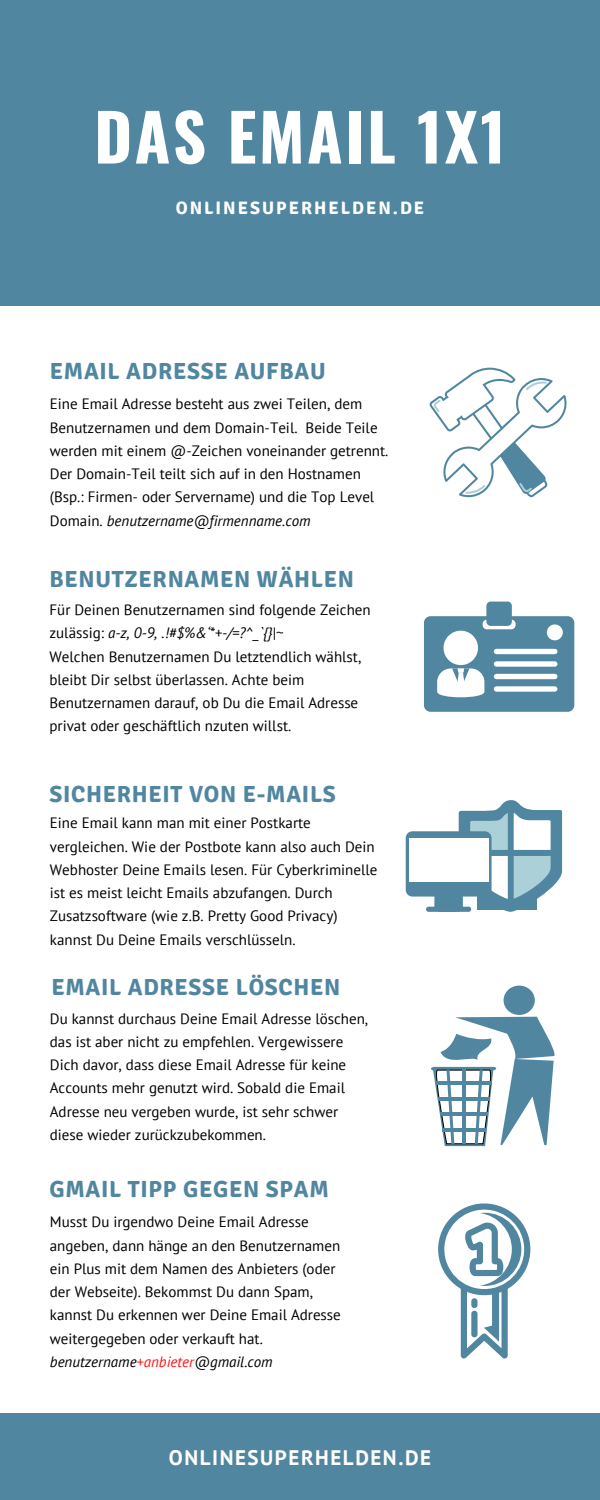
<style>
.page{position:relative;width:600px;height:1500px;background:#5186a0}
.page>*{position:absolute;margin:0;border:0;box-sizing:border-box;transform-origin:0 0}
.t1{font:700 65px "Oswald";letter-spacing:.035em;color:#fff}
.t2{font:700 23.3px "Signika";letter-spacing:.03em;color:#5186a0}
.t3{font:700 21px "PT Sans";letter-spacing:.075em;color:#fff}
.t4{font:700 18px "Signika";letter-spacing:.11em;color:#fff}
.t5{font:15px/23.2px "PT Sans";color:#000}
.t6{font:italic 15px "PT Sans";color:#000}
.s1{font-style:italic}
.s2{color:#ff1616}
</style>
<div class="page">
<div style="left:0;top:306px;width:600px;height:1107px;background:#fff"></div>
<div style="left:424px;top:616px;width:150px;height:96px;background:#5186a0;border-radius:7px"></div>
<div style="left:483px;top:620px;width:33px;height:9px;background:#fff;border-radius:4px"></div>
<div style="left:486px;top:602px;width:26px;height:24px;background:#5186a0;border-radius:4px"></div>
<div style="left:496px;top:649px;width:59px;height:5px;background:#fff"></div>
<div style="left:496px;top:661px;width:59px;height:6px;background:#fff"></div>
<div style="left:496px;top:674px;width:59px;height:5px;background:#fff"></div>
<div style="left:496px;top:686px;width:59px;height:6px;background:#fff"></div>
<svg style="left:437px;top:631px;width:47px;height:67px"></svg>
<svg style="left:547px;top:624px;width:16px;height:16px"></svg>
<svg style="left:430px;top:800px;width:132px;height:112px"></svg>
<div style="left:434px;top:889px;width:29px;height:23px;background:#5186a0;border-radius:6px"></div>
<div style="left:426px;top:907px;width:45px;height:5px;background:#5186a0;border-radius:3px"></div>
<div style="left:406px;top:831px;width:86px;height:66px;background:#5186a0;border-radius:7px"></div>
<div style="left:409px;top:838px;width:79px;height:44px;background:#fff"></div>
<div style="left:504px;top:986px;width:31px;height:29px;background:#5186a0;border-radius:50%"></div>
<svg style="left:431px;top:1017px;width:124px;height:129px"></svg>
<hr style="left:436px;top:1081px;width:56px;height:4px;background:#5186a0">
<hr style="left:439px;top:1097px;width:51px;height:4px;background:#5186a0">
<hr style="left:441px;top:1113px;width:47px;height:3px;background:#5186a0">
<hr style="left:443px;top:1128px;width:43px;height:3px;background:#5186a0">
<svg style="left:438px;top:1203px;width:92px;height:156px"></svg>
<div style="left:471px;top:1311px;width:7px;height:26px;background:#5186a0;border-radius:3px"></div>
<div style="left:471px;top:1298px;width:7px;height:10px;background:#5186a0;border-radius:3px"></div>
<svg style="left:430px;top:367px;width:137px;height:131px"></svg>
<p class="t1" style="left:94px;top:86px;width:413px">DAS EMAIL 1X1</p>
<p class="t4" style="left:176px;top:197px;width:250px">ONLINESUPERHELDEN.DE</p>
<p class="t2" style="left:50px;top:357px;width:277px">EMAIL ADRESSE AUFBAU</p>
<p class="t5" style="left:50px;top:392px;width:340px">Eine Email Adresse besteht aus zwei Teilen, dem Benutzernamen und dem Domain-Teil. Beide Teile werden mit einem @-Zeichen voneinander getrennt.<br>Der Domain-Teil teilt sich auf in den Hostnamen (Bsp.: Firmen- oder Servername) und die Top Level Domain. <span class="s1">benutzername@firmenname.com</span></p>
<p class="t2" style="left:50px;top:565px;width:306px">BENUTZERNAMEN WÄHLEN</p>
<p class="t5" style="left:50px;top:598px;width:323px">Für Deinen Benutzernamen sind folgende Zeichen zulässig: <span class="s1">a-z, 0-9, .!#$%&amp;‘*+-/=?^_`{}</span>|~</p>
<p class="t5" style="left:50px;top:645px;width:313px">Welchen Benutzernamen Du letztendlich wählst, bleibt Dir selbst überlassen. Achte beim Benutzernamen darauf, ob Du die Email Adresse privat oder geschäftlich nzuten willst.</p>
<p class="t2" style="left:50px;top:781px;width:288px">SICHERHEIT VON E-MAILS</p>
<p class="t5" style="left:50px;top:811px;width:329px">Eine Email kann man mit einer Postkarte vergleichen. Wie der Postbote kann also auch Dein Webhoster Deine Emails lesen. Für Cyberkriminelle ist es meist leicht Emails abzufangen. Durch Zusatzsoftware (wie z.B. Pretty Good Privacy) kannst Du Deine Emails verschlüsseln.</p>
<p class="t2" style="left:51px;top:973px;width:291px">EMAIL ADRESSE LÖSCHEN</p>
<p class="t5" style="left:50px;top:1006px;width:320px">Du kannst durchaus Deine Email Adresse löschen, das ist aber nicht zu empfehlen. Vergewissere Dich davor, dass diese Email Adresse für keine Accounts mehr genutzt wird. Sobald die Email Adresse neu vergeben wurde, ist sehr schwer diese wieder zurückzubekommen.</p>
<p class="t2" style="left:50px;top:1175px;width:281px">GMAIL TIPP GEGEN SPAM</p>
<p class="t5" style="left:50px;top:1210px;width:293px">Musst Du irgendwo Deine Email Adresse angeben, dann hänge an den Benutzernamen ein Plus mit dem Namen des Anbieters (oder der Webseite). Bekommst Du dann Spam, kannst Du erkennen wer Deine Email Adresse weitergegeben oder verkauft hat.</p>
<p class="t6" style="left:50px;top:1352px;width:224px">benutzername<span class="s2">+anbieter</span>@gmail.com</p>
<p class="t3" style="left:169px;top:1444px;width:264px">ONLINESUPERHELDEN.DE</p>
</div>
